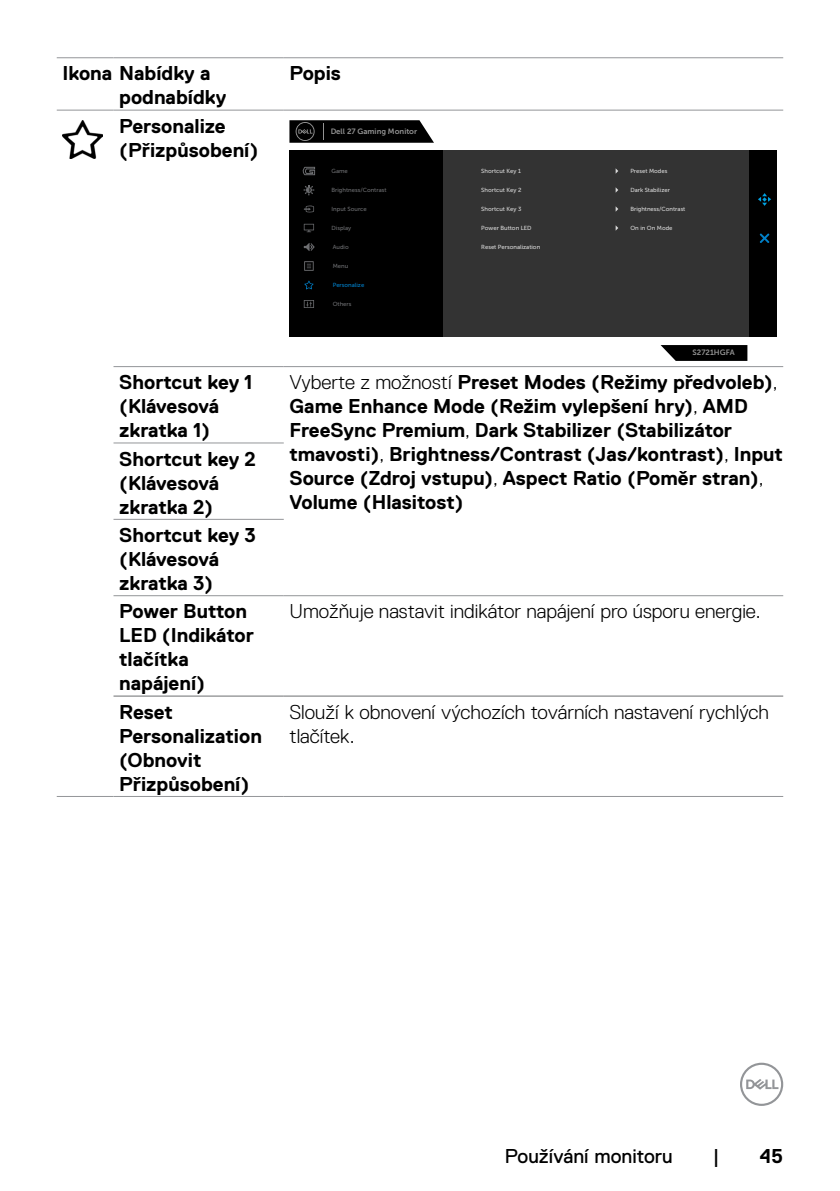
<style>
.page{position:relative;width:840px;height:1191px;background:#fff}
.page>*{position:absolute;margin:0;border:0;box-sizing:border-box;transform-origin:0 0}
.t1{font:700 20px/24px "Dell Replica";color:#000}
.t2{font:300 20px/24px "Dell Replica";color:#000}
.t3{font:20px "Dell Replica";color:#000}
.t4{font:7.8px "Museo Sans For Dell 700";color:#939393}
.t5{font:6px "Museo Sans For Dell 500";color:#d9d9d9}
.t6{font:6px "Museo Sans For Dell 500";color:#6d6e71}
.t7{font:6px "Museo Sans For Dell 500";color:#007fc8}
.s1{font-weight:300}
</style>
<div class="page">
<svg style="left:740px;top:1062px;width:42px;height:44px"></svg>
<hr style="left:57px;top:57px;width:56px;height:1px;background:#939598">
<hr style="left:113px;top:57px;width:170px;height:1px;background:#939598">
<hr style="left:283px;top:57px;width:499px;height:1px;background:#939598">
<hr style="left:57px;top:110px;width:56px;height:1px;background:#939598">
<hr style="left:113px;top:110px;width:170px;height:1px;background:#939598">
<hr style="left:283px;top:110px;width:499px;height:1px;background:#939598">
<hr style="left:113px;top:366px;width:170px;height:1px;background:#939598">
<hr style="left:283px;top:366px;width:499px;height:1px;background:#939598">
<hr style="left:113px;top:442px;width:170px;height:1px;background:#939598">
<hr style="left:113px;top:519px;width:170px;height:1px;background:#939598">
<hr style="left:113px;top:595px;width:170px;height:1px;background:#939598">
<hr style="left:283px;top:595px;width:499px;height:1px;background:#939598">
<hr style="left:57px;top:796px;width:56px;height:1px;background:#939598">
<hr style="left:113px;top:796px;width:170px;height:1px;background:#939598">
<hr style="left:283px;top:796px;width:499px;height:1px;background:#939598">
<hr style="left:113px;top:695px;width:170px;height:1px;background:#6d6e71">
<hr style="left:283px;top:695px;width:499px;height:1px;background:#6d6e71">
<img style="left:62px;top:120px;width:40px;height:38px">
<div style="left:289px;top:150px;width:154px;height:187px;background:#000"></div>
<div style="left:443px;top:150px;width:305px;height:187px;background:#333"></div>
<div style="left:748px;top:150px;width:28px;height:187px;background:#000"></div>
<svg style="left:660px;top:345px;width:87px;height:16px"></svg>
<svg style="left:289px;top:120px;width:145px;height:23px;background:#171717"></svg>
<svg style="left:304px;top:261px;width:9px;height:10px"></svg>
<svg style="left:304px;top:280px;width:9px;height:9px"></svg>
<svg style="left:303px;top:300px;width:11px;height:8px"></svg>
<svg style="left:303px;top:185px;width:11px;height:10px"></svg>
<svg style="left:303px;top:224px;width:11px;height:8px"></svg>
<svg style="left:303px;top:205px;width:11px;height:7px"></svg>
<svg style="left:303px;top:243px;width:12px;height:8px"></svg>
<svg style="left:615px;top:168px;width:3px;height:6px"></svg>
<svg style="left:615px;top:187px;width:3px;height:6px"></svg>
<svg style="left:615px;top:206px;width:3px;height:6px"></svg>
<svg style="left:615px;top:225px;width:3px;height:6px"></svg>
<svg style="left:758px;top:193px;width:12px;height:13px"></svg>
<svg style="left:759px;top:233px;width:10px;height:10px"></svg>
<svg style="left:302px;top:166px;width:13px;height:10px"></svg>
<p class="t1" style="left:119px;top:62px;width:108px;text-indent:-57px">Ikona Nabídky a podnabídky</p>
<p class="t1" style="left:289px;top:62px;width:53px">Popis</p>
<p class="t1" style="left:119px;top:114px;width:141px">Personalize (Přizpůsobení)</p>
<p class="t4" style="left:330px;top:127px;width:88px">Dell 27 Gaming Monitor</p>
<p class="t6" style="left:331px;top:167px;width:18px">Game</p>
<p class="t6" style="left:331px;top:186px;width:57px">Brightness/Contrast</p>
<p class="t6" style="left:331px;top:205px;width:37px">Input Source</p>
<p class="t6" style="left:332px;top:243px;width:17px">Audio</p>
<p class="t6" style="left:331px;top:224px;width:21px">Display</p>
<p class="t6" style="left:332px;top:262px;width:17px">Menu</p>
<p class="t7" style="left:332px;top:281px;width:33px">Personalize</p>
<p class="t6" style="left:332px;top:300px;width:20px">Others</p>
<p class="t5" style="left:481px;top:167px;width:41px">Shortcut Key 1</p>
<p class="t5" style="left:481px;top:205px;width:42px">Shortcut Key 3</p>
<p class="t5" style="left:481px;top:186px;width:42px">Shortcut Key 2</p>
<p class="t5" style="left:630px;top:167px;width:39px">Preset Modes</p>
<p class="t5" style="left:630px;top:205px;width:57px">Brightness/Contrast</p>
<p class="t5" style="left:630px;top:186px;width:41px">Dark Stabilizer</p>
<p class="t5" style="left:481px;top:224px;width:52px">Power Button LED</p>
<p class="t5" style="left:630px;top:224px;width:44px">On in On Mode</p>
<p class="t5" style="left:481px;top:243px;width:60px">Reset Personalization</p>
<p class="t4" style="left:692px;top:348px;width:44px">S2721HGFA</p>
<p class="t1" style="left:119px;top:370px;width:135px">Shortcut key 1 (Klávesová zkratka 1)</p>
<p class="t1" style="left:289px;top:370px;width:494px"><span class="s1">Vyberte z možností</span> Preset Modes (Režimy předvoleb)<span class="s1">, </span>Game Enhance Mode (Režim vylepšení hry)<span class="s1">,</span> AMD FreeSync Premium<span class="s1">,</span> Dark Stabilizer (Stabilizátor tmavosti)<span class="s1">,</span> Brightness/Contrast (Jas/kontrast)<span class="s1">,</span> Input Source (Zdroj vstupu)<span class="s1">,</span> Aspect Ratio (Poměr stran)<span class="s1">, </span>Volume (Hlasitost)</p>
<p class="t1" style="left:119px;top:447px;width:138px">Shortcut key 2 (Klávesová zkratka 2)</p>
<p class="t1" style="left:119px;top:523px;width:138px">Shortcut key 3 (Klávesová zkratka 3)</p>
<p class="t1" style="left:119px;top:599px;width:136px">Power Button<br>LED (Indikátor tlačítka napájení)</p>
<p class="t2" style="left:289px;top:599px;width:472px">Umožňuje nastavit indikátor napájení pro úsporu energie.</p>
<p class="t1" style="left:119px;top:700px;width:144px">Reset<br>Personalization (Obnovit<br>Přizpůsobení)</p>
<p class="t2" style="left:289px;top:700px;width:481px">Slouží k obnovení výchozích továrních nastavení rychlých tlačítek.</p>
<p class="t3" style="left:504px;top:1144px;width:169px">Používání monitoru</p>
<p class="t3" style="left:712px;top:1144px;width:8px">|</p>
<p class="t1" style="left:759px;top:1143px;width:25px">45</p>
</div>
